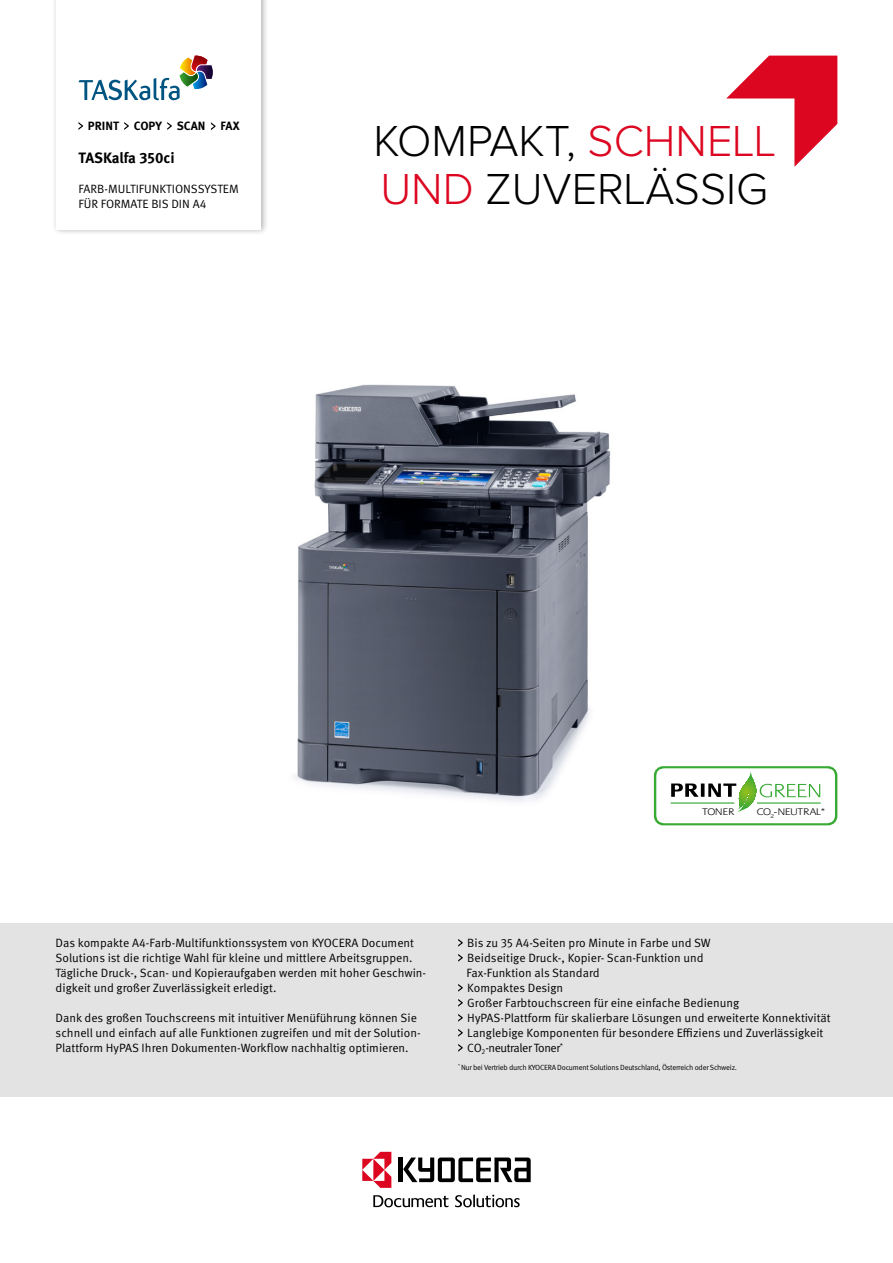
<style>
.page{position:relative;width:893px;height:1263px;background:#fff}
.page>*{position:absolute;margin:0;border:0;box-sizing:border-box;transform-origin:0 0}
.t1{font:300 45px/48px "Proxima Nova";color:#000}
.t2{font:700 15px "Meta Pro";letter-spacing:-.01em;color:#000}
.t3{font:12px/15px "Meta Pro Norm";color:#000}
.t4{font:700 12px "Meta Pro";color:#000}
.t5{font:300 9.9px "Praxis";color:#000;scale:1.2 1}
.t6{font:7.5px "Meta Pro Norm";letter-spacing:-.03em;color:#000}
.s1{color:#dc0621}
.s2{font-family:"Helvetica";font-size:9.6px}
</style>
<div class="page">
<img style="left:295px;top:384px;width:316px;height:418px">
<div style="left:0;top:923px;width:893px;height:173px;background:#e3e3e3"></div>
<hr style="left:399px;top:1157px;width:4px;height:25px;background:#000">
<svg style="left:403px;top:1157px;width:128px;height:25px"></svg>
<svg style="left:455px;top:1195px;width:65px;height:12px"></svg>
<svg style="left:373px;top:1195px;width:75px;height:12px"></svg>
<svg style="left:362px;top:1152px;width:29px;height:36px"></svg>
<svg style="left:726px;top:56px;width:111px;height:111px"></svg>
<svg style="left:458px;top:939px;width:5px;height:8px"></svg>
<svg style="left:458px;top:954px;width:5px;height:8px"></svg>
<svg style="left:458px;top:984px;width:5px;height:8px"></svg>
<svg style="left:458px;top:999px;width:5px;height:8px"></svg>
<svg style="left:458px;top:1014px;width:5px;height:8px"></svg>
<svg style="left:458px;top:1029px;width:5px;height:8px"></svg>
<svg style="left:458px;top:1044px;width:5px;height:8px"></svg>
<div style="left:53px;top:0;width:216px;height:236px;background:#000;opacity:.3"></div>
<div style="left:57px;top:0;width:204px;height:230px;background:#fff"></div>
<svg style="left:78px;top:56px;width:135px;height:44px"></svg>
<svg style="left:78px;top:122px;width:5px;height:8px"></svg>
<svg style="left:124px;top:122px;width:5px;height:8px"></svg>
<svg style="left:167px;top:122px;width:5px;height:8px"></svg>
<svg style="left:211px;top:122px;width:5px;height:8px"></svg>
<svg style="left:654px;top:766px;width:183px;height:59px"></svg>
<hr style="left:670px;top:802px;width:64px;height:2px;background:#38aa34">
<hr style="left:757px;top:802px;width:64px;height:2px;background:#38aa34">
<p class="t4" style="left:88px;top:116px;width:153px">PRINT COPY SCAN FAX</p>
<p class="t2" style="left:78px;top:146px;width:98px">TASKalfa 350ci</p>
<p class="t3" style="left:78px;top:181px;width:162px">FARB-MULTIFUNKTIONSSYSTEM<br>FÜR FORMATE BIS DIN A4</p>
<h1 class="t1" style="left:373px;top:119px;width:404px">KOMPAKT, <span class="s1">SCHNELL<br>UND</span> ZUVERLÄSSIG</h1>
<p class="t5" style="left:702px;top:807px;width:28px">TONER</p>
<p class="t5" style="left:757px;top:807px;width:59px">CO<sub>2</sub>-NEUTRAL<span class="s2">*</span></p>
<p class="t3" style="left:56px;top:934px;width:372px">Das kompakte A4-Farb-Multifunktionssystem von KYOCERA Document Solutions ist die richtige Wahl für kleine und mittlere Arbeitsgruppen.<br>Tägliche Druck-, Scan- und Kopieraufgaben werden mit hoher Geschwin&shy;digkeit und großer Zuverlässigkeit erledigt.</p>
<p class="t3" style="left:56px;top:1009px;width:367px">Dank des großen Touchscreens mit intuitiver Menüführung können Sie schnell und einfach auf alle Funktionen zugreifen und mit der Solution-<br>Plattform HyPAS Ihren Dokumenten-Workflow nachhaltig optimieren.</p>
<p class="t3" style="left:466px;top:934px;width:366px">Bis zu 35 A4-Seiten pro Minute in Farbe und SW<br>Beidseitige Druck-, Kopier- Scan-Funktion und<br>Fax-Funktion als Standard<br>Kompaktes Design<br>Großer Farbtouchscreen für eine einfache Bedienung<br>HyPAS-Plattform für skalierbare Lösungen und erweiterte Konnektivität Langlebige Komponenten für besondere Effiziens und Zuverlässigkeit CO<sub>2</sub>-neutraler Toner<sup>*</sup></p>
<p class="t6" style="left:458px;top:1061px;width:280px"><sup>*</sup> Nur bei Vertrieb durch KYOCERA Document Solutions Deutschland, Österreich oder Schweiz.</p>
</div>
